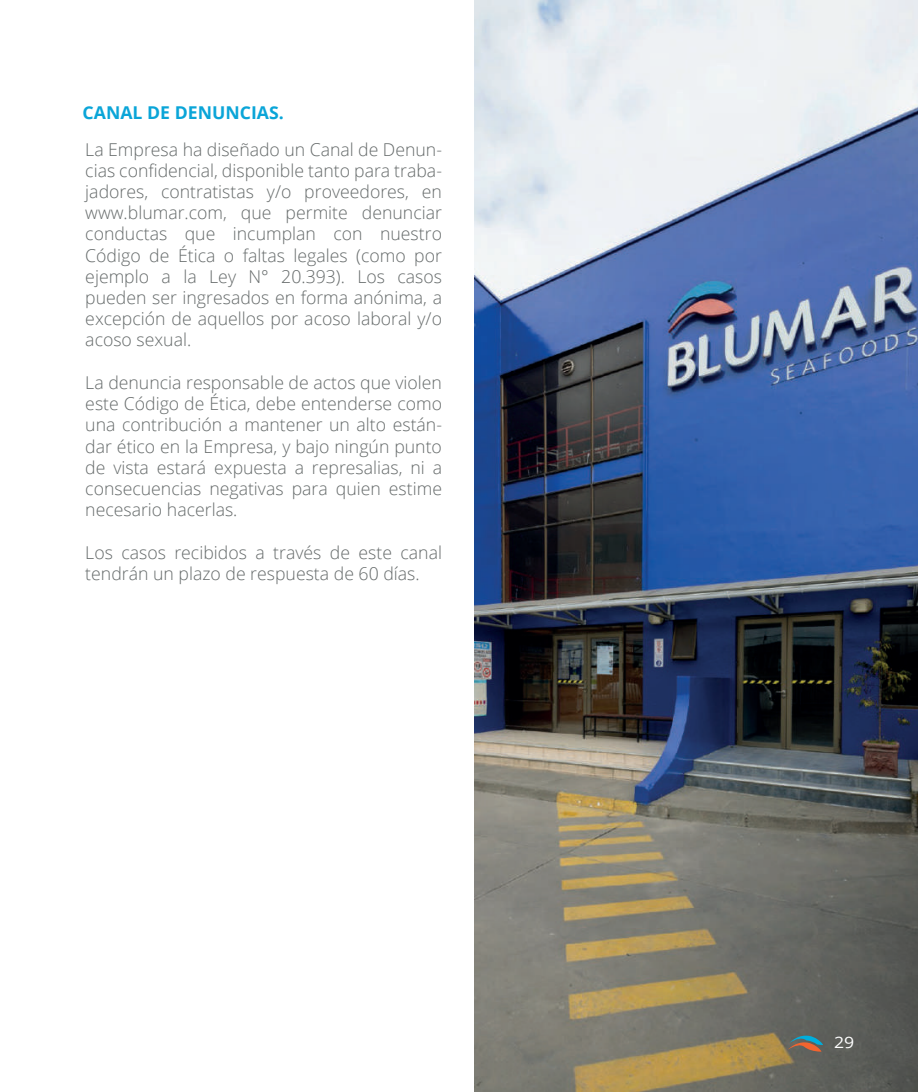
<style>
.page{position:relative;width:918px;height:1092px;background:#fff}
.page>*{position:absolute;margin:0;border:0;box-sizing:border-box;transform-origin:0 0}
.t1{font:300 17.68px/21.2px "Open Sans";color:#656a6a;text-align:justify}
.t2{font:700 17.68px "Open Sans";color:#0aa5d8}
.t3{font:15.75px "Open Sans";color:#fff;scale:1.12 1}
</style>
<div class="page">
<img style="left:475px;top:0;width:443px;height:1091px">
<svg style="left:788px;top:1035px;width:35px;height:16px"></svg>
<p class="t2" style="left:83px;top:100px;width:203px">CANAL DE DENUNCIAS.</p>
<p class="t1" style="left:85px;top:138px;width:358px">La Empresa ha diseñado un Canal de Denun&shy;cias confidencial, disponible tanto para traba&shy;jadores, contratistas y/o proveedores, en www.blumar.com, que permite denunciar conductas que incumplan con nuestro Código de Ética o faltas legales (como por ejemplo a la Ley N° 20.393). Los casos pueden ser ingresados en forma anónima, a excepción de aquellos por acoso laboral y/o acoso sexual.</p>
<p class="t1" style="left:85px;top:371px;width:358px">La denuncia responsable de actos que violen este Código de Ética, debe entenderse como una contribución a mantener un alto están&shy;dar ético en la Empresa, y bajo ningún punto de vista estará expuesta a represalias, ni a consecuencias negativas para quien estime necesario hacerlas.</p>
<p class="t1" style="left:85px;top:541px;width:358px">Los casos recibidos a través de este canal tendrán un plazo de respuesta de 60 días.</p>
<p class="t3" style="left:834px;top:1031px;width:20px">29</p>
</div>
